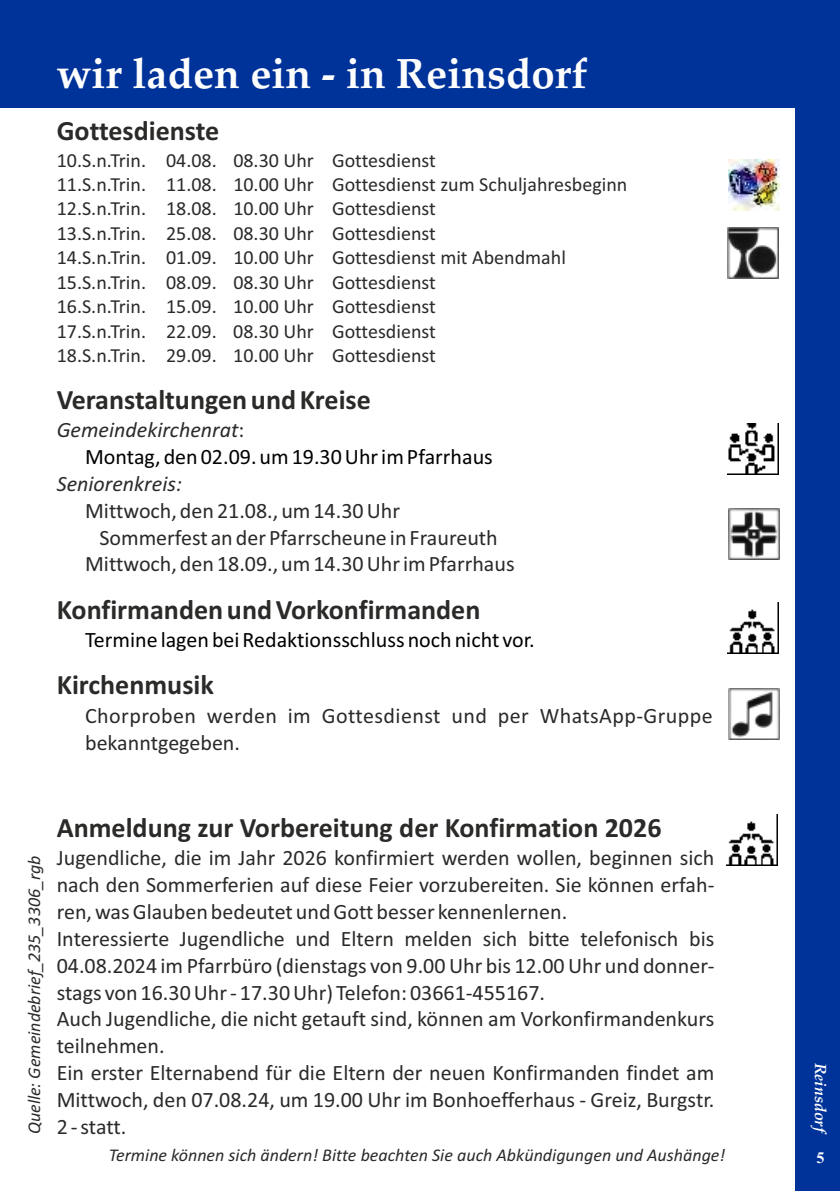
<style>
.page{position:relative;width:840px;height:1191px;background:#fff}
.page>*{position:absolute;margin:0;border:0;box-sizing:border-box;transform-origin:0 0}
.t1{font:700 42px "Palatino Linotype";color:#fefefe}
.t2{font:700 28px "Calibri";color:#2b2a29}
.t3{font:22px/26.8px "Calibri";color:#2b2a29}
.t4{font:22px/26.8px "Calibri";color:#000}
.t5{font:22px/26.8px "Calibri";letter-spacing:.02em;color:#2b2a29}
.t6{font:italic 22px "Calibri";color:#2b2a29}
.t7{font:20px/24.4px "Calibri";color:#2b2a29}
.t8{font:italic 18px "Calibri";color:#2b2a29}
.t9{font:italic 700 16px "Palatino Linotype";color:#fefefe}
.t10{font:700 16px "Times New Roman";color:#fff}
.s1{font-style:italic;color:#2b2a29}
.s2{color:#2b2a29}
</style>
<div class="page">
<div style="left:794px;top:0;width:45px;height:1191px;background:#039"></div>
<div style="left:0;top:0;width:839px;height:108px;background:#039"></div>
<img style="left:728px;top:688px;width:51px;height:51px">
<img style="left:728px;top:508px;width:50px;height:51px">
<img style="left:727px;top:602px;width:51px;height:51px">
<img style="left:727px;top:424px;width:51px;height:51px">
<img style="left:727px;top:227px;width:51px;height:51px">
<img style="left:728px;top:159px;width:51px;height:51px">
<img style="left:726px;top:815px;width:51px;height:51px">
<h1 class="t1" style="left:56px;top:57px;width:532px">wir laden ein - in Reinsdorf</h1>
<p class="t2" style="left:57px;top:119px;width:164px">Gottesdienste</p>
<p class="t7" style="left:57px;top:149px;width:572px">10.S.n.Trin. 04.08. 08.30 Uhr Gottesdienst<br>11.S.n.Trin. 11.08. 10.00 Uhr Gottesdienst zum Schuljahresbeginn 12.S.n.Trin. 18.08. 10.00 Uhr Gottesdienst<br>13.S.n.Trin. 25.08. 08.30 Uhr Gottesdienst<br>14.S.n.Trin. 01.09. 10.00 Uhr Gottesdienst mit Abendmahl 15.S.n.Trin. 08.09. 08.30 Uhr Gottesdienst<br>16.S.n.Trin. 15.09. 10.00 Uhr Gottesdienst<br>17.S.n.Trin. 22.09. 08.30 Uhr Gottesdienst<br>18.S.n.Trin. 29.09. 10.00 Uhr Gottesdienst</p>
<p class="t2" style="left:57px;top:388px;width:315px">Veranstaltungen und Kreise</p>
<p class="t4" style="left:85px;top:418px;width:409px;text-indent:-28px"><span class="s1">Gemeindekirchenrat</span><span class="s2">:<br></span>Montag, den 02.09. um 19.30 Uhr im Pfarrhaus</p>
<p class="t6" style="left:57px;top:474px;width:127px">Seniorenkreis:</p>
<p class="t3" style="left:85px;top:499px;width:316px">Mittwoch, den 21.08., um 14.30 Uhr</p>
<p class="t3" style="left:99px;top:526px;width:400px">Sommerfest an der Pfarrscheune in Fraureuth</p>
<p class="t3" style="left:85px;top:552px;width:431px">Mittwoch, den 18.09., um 14.30 Uhr im Pfarrhaus</p>
<p class="t2" style="left:57px;top:597px;width:425px">Konfirmanden und Vorkonfirmanden</p>
<p class="t4" style="left:85px;top:628px;width:451px">Termine lagen bei Redaktionsschluss noch nicht vor.</p>
<p class="t2" style="left:57px;top:673px;width:158px">Kirchenmusik</p>
<p class="t5" style="left:85px;top:704px;width:629px">Chorproben werden im Gottesdienst und per WhatsApp-Gruppe bekanntgegeben.</p>
<p class="t8" style="left:26px;top:1134px;width:280px;rotate:-90deg">Quelle: Gemeindebrief_235_3306_rgb</p>
<p class="t2" style="left:57px;top:816px;width:606px">Anmeldung zur Vorbereitung der Konfirmation 2026</p>
<p class="t3" style="left:57px;top:846px;width:658px">Jugendliche, die im Jahr 2026 konfirmiert werden wollen, beginnen sich nach den Sommerferien auf diese Feier vorzubereiten. Sie können erfah&shy;ren, was Glauben bedeutet und Gott besser kennenlernen.<br>Interessierte Jugendliche und Eltern melden sich bitte telefonisch bis 04.08.2024 im Pfarrbüro (dienstags von 9.00 Uhr bis 12.00 Uhr und donner&shy;stags von 16.30 Uhr - 17.30 Uhr) Telefon: 03661-455167.<br>Auch Jugendliche, die nicht getauft sind, können am Vorkonfirmandenkurs teilnehmen.<br>Ein erster Elternabend für die Eltern der neuen Konfirmanden findet am Mittwoch, den 07.08.24, um 19.00 Uhr im Bonhoefferhaus - Greiz, Burgstr.<br>2 - statt.</p>
<p class="t9" style="left:826px;top:1062px;width:71px;rotate:90deg">Reinsdorf</p>
<p class="t8" style="left:109px;top:1147px;width:617px">Termine können sich ändern! Bitte beachten Sie auch Abkündigungen und Aushänge!</p>
<p class="t10" style="left:816px;top:1152px;width:9px">5</p>
</div>
